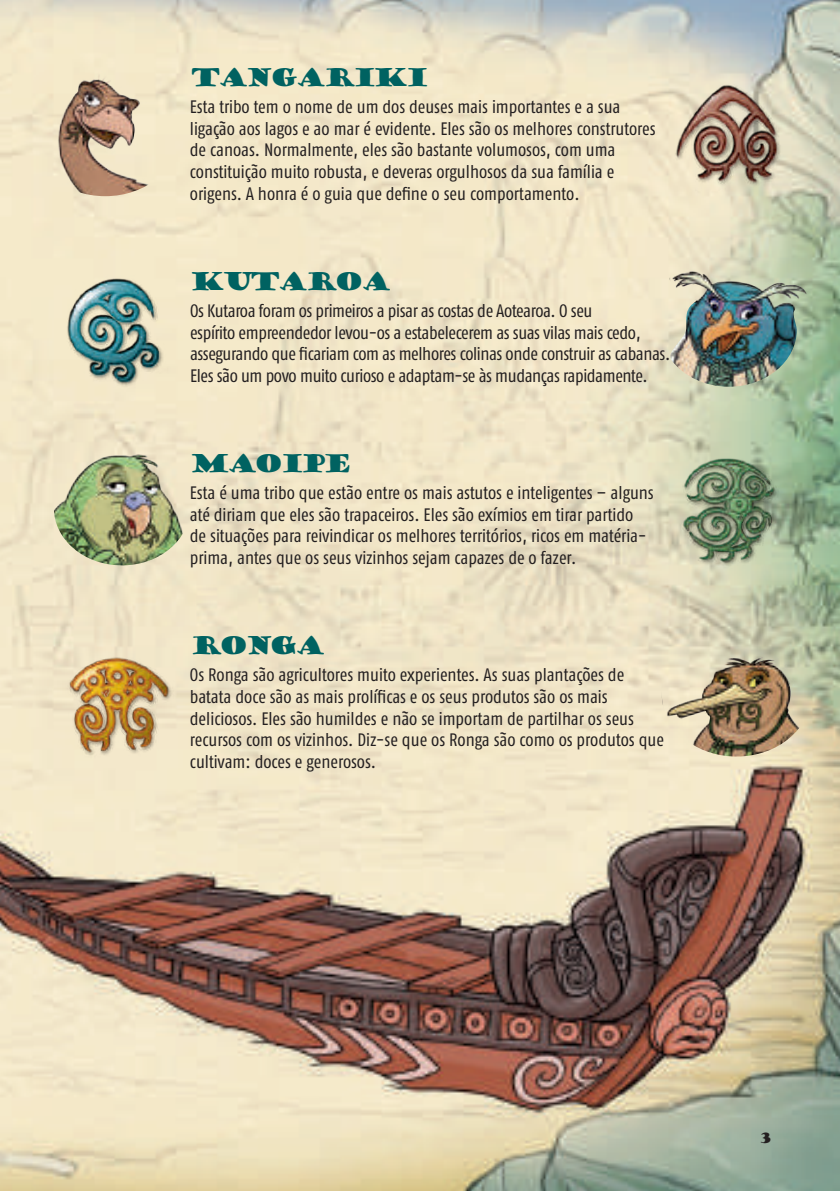
<style>
.page{position:relative;width:840px;height:1191px;background:#fff}
.page>*{position:absolute;margin:0;border:0;box-sizing:border-box;transform-origin:0 0}
.t1{font:24px "Goudy Stout";letter-spacing:-.15em;color:#006261}
.t2{font:condensed 18px/21.6px "Fago OT";letter-spacing:-.005em;color:#231f20}
.t3{font:14px "Goudy Stout";color:#231f20}
</style>
<div class="page">
<img style="left:0;top:0;width:839px;height:1191px">
<img style="left:666px;top:71px;width:125px;height:125px">
<img style="left:54px;top:268px;width:125px;height:125px">
<img style="left:54px;top:645px;width:125px;height:124px">
<img style="left:661px;top:630px;width:150px;height:126px">
<img style="left:54px;top:451px;width:136px;height:114px">
<img style="left:658px;top:266px;width:158px;height:121px">
<img style="left:30px;top:70px;width:150px;height:126px">
<img style="left:666px;top:448px;width:125px;height:125px">
<h1 class="t1" style="left:190px;top:61px;width:241px">TANGARIKI</h1>
<p class="t2" style="left:190px;top:96px;width:467px">Esta tribo tem o nome de um dos deuses mais importantes e a sua ligação aos lagos e ao mar é evidente. Eles são os melhores construtores de canoas. Normalmente, eles são bastante volumosos, com uma constituição muito robusta, e deveras orgulhosos da sua família e origens. A honra é o guia que define o seu comportamento.</p>
<h1 class="t1" style="left:190px;top:265px;width:203px">KUTAROA</h1>
<p class="t2" style="left:190px;top:300px;width:481px">Os Kutaroa foram os primeiros a pisar as costas de Aotearoa. O seu<br>espírito empreendedor levou-os a estabelecerem as suas vilas mais cedo, assegurando que ficariam com as melhores colinas onde construir as cabanas.<br>Eles são um povo muito curioso e adaptam-se às mudanças rapidamente.</p>
<h1 class="t1" style="left:190px;top:447px;width:164px">MAOIPE</h1>
<p class="t2" style="left:190px;top:482px;width:465px">Esta é uma tribo que estão entre os mais astutos e inteligentes – alguns até diriam que eles são trapaceiros. Eles são exímios em tirar partido de situações para reivindicar os melhores territórios, ricos em matéria&shy;prima, antes que os seus vizinhos sejam capazes de o fazer.</p>
<h1 class="t1" style="left:190px;top:630px;width:138px">RONGA</h1>
<p class="t2" style="left:190px;top:664px;width:475px">Os Ronga são agricultores muito experientes. As suas plantações de batata doce são as mais prolíficas e os seus produtos são os mais deliciosos. Eles são humildes e não se importam de partilhar os seus recursos com os vizinhos. Diz-se que os Ronga são como os produtos que cultivam: doces e generosos.</p>
<p class="t3" style="left:759px;top:1129px;width:13px">3</p>
</div>
